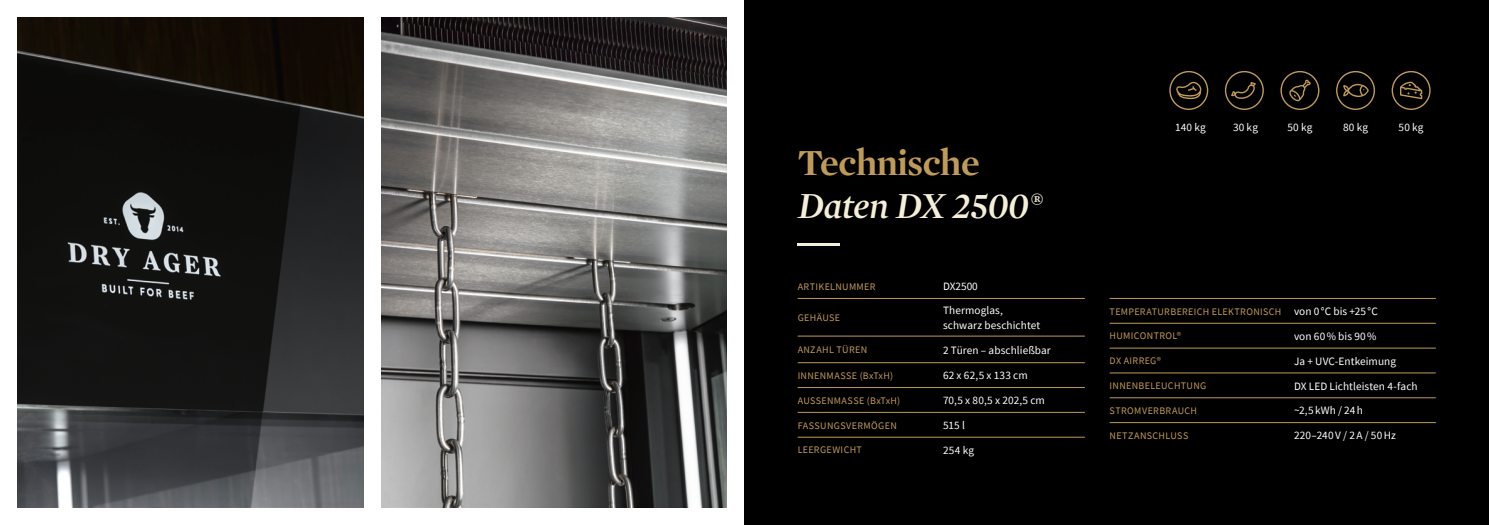
<style>
.page{position:relative;width:1489px;height:525px;background:#fff}
.page>*{position:absolute;margin:0;border:0;box-sizing:border-box;transform-origin:0 0}
.t1{font:italic 600 37.5px "Mercury Display";letter-spacing:-.01em;color:#f6efd7}
.t2{font:700 37.5px "Mercury Display";letter-spacing:-.01em;color:#c09b57}
.t3{font:11.25px/15px "Source Sans Pro";letter-spacing:.005em;color:#fff}
.t4{font:10px "Source Sans Pro";letter-spacing:.035em;color:#c09b57}
.s1{font-size:11.25px;color:#fff}
</style>
<div class="page">
<div style="left:744px;top:0;width:744px;height:524px;background:#000"></div>
<svg style="left:1169px;top:71px;width:39px;height:39px"></svg>
<svg style="left:1224px;top:71px;width:39px;height:39px"></svg>
<svg style="left:1280px;top:71px;width:39px;height:39px"></svg>
<svg style="left:1336px;top:71px;width:38px;height:39px"></svg>
<svg style="left:1391px;top:71px;width:39px;height:39px"></svg>
<img style="left:381px;top:18px;width:345px;height:489px">
<img style="left:18px;top:18px;width:345px;height:489px">
<hr style="left:797px;top:298px;width:146px;height:1px;background:#c09b57">
<hr style="left:797px;top:335px;width:146px;height:1px;background:#c09b57">
<hr style="left:797px;top:362px;width:146px;height:1px;background:#c09b57">
<hr style="left:797px;top:387px;width:146px;height:1px;background:#c09b57">
<hr style="left:797px;top:412px;width:146px;height:1px;background:#c09b57">
<hr style="left:943px;top:298px;width:141px;height:1px;background:#c09b57">
<hr style="left:943px;top:335px;width:141px;height:1px;background:#c09b57">
<hr style="left:943px;top:362px;width:141px;height:1px;background:#c09b57">
<hr style="left:943px;top:387px;width:141px;height:1px;background:#c09b57">
<hr style="left:943px;top:412px;width:141px;height:1px;background:#c09b57">
<hr style="left:797px;top:436px;width:146px;height:1px;background:#c09b57">
<hr style="left:943px;top:436px;width:141px;height:1px;background:#c09b57">
<hr style="left:1109px;top:298px;width:184px;height:1px;background:#c09b57">
<hr style="left:1293px;top:298px;width:142px;height:1px;background:#c09b57">
<hr style="left:1109px;top:323px;width:184px;height:1px;background:#c09b57">
<hr style="left:1109px;top:347px;width:184px;height:1px;background:#c09b57">
<hr style="left:1109px;top:372px;width:184px;height:1px;background:#c09b57">
<hr style="left:1109px;top:397px;width:184px;height:1px;background:#c09b57">
<hr style="left:1293px;top:323px;width:142px;height:1px;background:#c09b57">
<hr style="left:1293px;top:347px;width:142px;height:1px;background:#c09b57">
<hr style="left:1293px;top:372px;width:142px;height:1px;background:#c09b57">
<hr style="left:1293px;top:397px;width:142px;height:1px;background:#c09b57">
<hr style="left:1109px;top:422px;width:184px;height:1px;background:#c09b57">
<hr style="left:1293px;top:422px;width:142px;height:1px;background:#c09b57">
<hr style="left:797px;top:243px;width:43px;height:2px;background:#f6efd7">
<h1 class="t2" style="left:797px;top:135px;width:183px">Technische</h1>
<h1 class="t1" style="left:797px;top:179px;width:246px">Daten DX 2500®</h1>
<p class="t4" style="left:797px;top:280px;width:79px">ARTIKELNUMMER</p>
<p class="t3" style="left:943px;top:279px;width:36px">DX2500</p>
<p class="t4" style="left:797px;top:311px;width:44px">GEHÄUSE</p>
<p class="t3" style="left:943px;top:302px;width:99px">Thermoglas, schwarz beschichtet</p>
<p class="t4" style="left:797px;top:343px;width:71px">ANZAHL TÜREN</p>
<p class="t3" style="left:943px;top:342px;width:109px">2 Türen – abschließbar</p>
<p class="t4" style="left:797px;top:369px;width:97px">INNENMASSE (BxTxH)</p>
<p class="t3" style="left:943px;top:368px;width:86px">62 x 62,5 x 133 cm</p>
<p class="t4" style="left:797px;top:394px;width:104px">AUSSENMASSE (BxTxH)</p>
<p class="t3" style="left:943px;top:392px;width:103px">70,5 x 80,5 x 202,5 cm</p>
<p class="t4" style="left:797px;top:418px;width:101px">FASSUNGSVERMÖGEN</p>
<p class="t3" style="left:943px;top:417px;width:23px">515 l</p>
<p class="t4" style="left:797px;top:443px;width:66px">LEERGEWICHT</p>
<p class="t3" style="left:943px;top:442px;width:33px">254 kg</p>
<p class="t3" style="left:1175px;top:120px;width:32px">140 kg</p>
<p class="t3" style="left:1232px;top:120px;width:27px">30 kg</p>
<p class="t3" style="left:1287px;top:120px;width:27px">50 kg</p>
<p class="t3" style="left:1342px;top:120px;width:27px">80 kg</p>
<p class="t3" style="left:1398px;top:120px;width:27px">50 kg</p>
<p class="t4" style="left:1109px;top:305px;width:270px">TEMPERATURBEREICH ELEKTRONISCH <span class="s1">von 0°C bis +25°C</span></p>
<p class="t4" style="left:1109px;top:329px;width:73px">HUMICONTROL®</p>
<p class="t3" style="left:1293px;top:328px;width:84px">von 60% bis 90%</p>
<p class="t4" style="left:1109px;top:354px;width:53px">DX AIRREG®</p>
<p class="t3" style="left:1293px;top:353px;width:103px">Ja + UVC-Entkeimung</p>
<p class="t4" style="left:1109px;top:379px;width:98px">INNENBELEUCHTUNG</p>
<p class="t3" style="left:1293px;top:378px;width:125px">DX LED Lichtleisten 4-fach</p>
<p class="t4" style="left:1109px;top:404px;width:89px">STROMVERBRAUCH</p>
<p class="t3" style="left:1293px;top:403px;width:70px">~2,5 kWh / 24h</p>
<p class="t4" style="left:1109px;top:429px;width:80px">NETZANSCHLUSS</p>
<p class="t3" style="left:1293px;top:427px;width:103px">220–240V / 2A / 50Hz</p>
</div>
